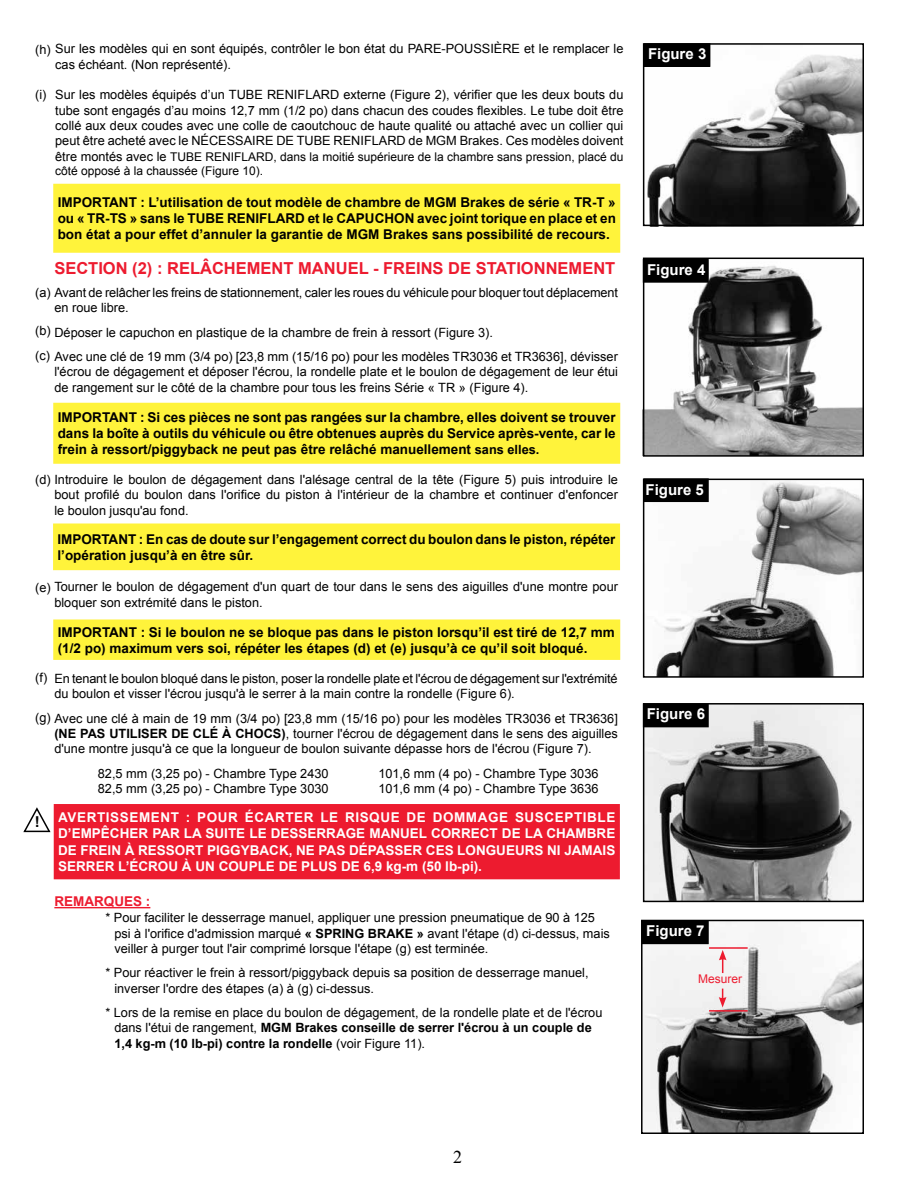
<style>
.page{position:relative;width:918px;height:1188px;background:#fff}
.page>*{position:absolute;margin:0;border:0;box-sizing:border-box;transform-origin:0 0}
.t1{font:18px "Times New Roman";color:#000}
.t2{font:700 16.5px "Arial";color:#ed1b2f}
.t3{font:700 15px "Arial";color:#fff}
.t4{font:700 15px "Arial";color:#000}
.t5{font:700 13.5px/16.2px "Arial";color:#000;text-align:justify}
.t6{font:700 13.5px/16.2px "Arial";color:#fff;text-align:justify}
.t7{font:700 13.5px "Arial";color:#ed1b2f}
.t8{font:12.75px/15.3px "Arial";color:#000}
.t9{font:12px/14.4px "Arial";color:#000}
.t10{font:12px "Arial";color:#ed1b2f}
.s1{font-size:12.75px}
.s2{font-weight:700}
</style>
<div class="page">
<img style="left:644px;top:923px;width:217px;height:208px">
<img style="left:642px;top:258px;width:219px;height:198px">
<img style="left:646px;top:706px;width:215px;height:193px">
<img style="left:646px;top:482px;width:215px;height:193px">
<img style="left:647px;top:46px;width:214px;height:177px">
<div style="left:641px;top:920px;width:223px;height:214px;border:2px solid #000"></div>
<div style="left:643px;top:703px;width:221px;height:199px;border:2px solid #000"></div>
<div style="left:643px;top:479px;width:221px;height:199px;border:2px solid #000"></div>
<div style="left:643px;top:258px;width:221px;height:199px;border:2px solid #000"></div>
<hr style="left:54px;top:907px;width:96px;height:1px;background:#ed1b2f">
<hr style="left:709px;top:1010px;width:39px;height:2px;background:#ed1b2f">
<hr style="left:709px;top:947px;width:39px;height:2px;background:#ed1b2f">
<svg style="left:719px;top:989px;width:7px;height:19px"></svg>
<svg style="left:719px;top:950px;width:8px;height:23px"></svg>
<div style="left:644px;top:44px;width:66px;height:22px;background:#000"></div>
<div style="left:644px;top:43px;width:66px;height:24px;border:2px solid #000"></div>
<div style="left:644px;top:260px;width:64px;height:22px;background:#000"></div>
<div style="left:643px;top:259px;width:66px;height:24px;border:2px solid #000"></div>
<div style="left:644px;top:479px;width:64px;height:22px;background:#000"></div>
<div style="left:644px;top:478px;width:65px;height:24px;border:2px solid #000"></div>
<div style="left:644px;top:704px;width:64px;height:23px;background:#000"></div>
<div style="left:643px;top:921px;width:65px;height:22px;background:#000"></div>
<div style="left:642px;top:921px;width:67px;height:23px;border:2px solid #000"></div>
<svg style="left:23px;top:807px;width:28px;height:26px"></svg>
<div style="left:643px;top:43px;width:221px;height:183px;border:2px solid #000"></div>
<div style="left:56px;top:186px;width:562px;height:64px;background:#fff33b"></div>
<div style="left:53px;top:184px;width:567px;height:69px;border:4px solid #fff33b"></div>
<div style="left:56px;top:405px;width:562px;height:57px;background:#fff33b"></div>
<div style="left:53px;top:403px;width:567px;height:61px;border:4px solid #fff33b"></div>
<div style="left:55px;top:526px;width:563px;height:42px;background:#fff33b"></div>
<div style="left:53px;top:524px;width:567px;height:46px;border:4px solid #fff33b"></div>
<div style="left:56px;top:622px;width:562px;height:36px;background:#fff33b"></div>
<div style="left:53px;top:620px;width:567px;height:40px;border:4px solid #fff33b"></div>
<div style="left:56px;top:806px;width:562px;height:71px;background:#ed1b2f"></div>
<div style="left:54px;top:804px;width:566px;height:75px;border:4px solid #ed1b2f"></div>
<p class="t8" style="left:35px;top:41px;width:590px">(h) Sur les modèles qui en sont équipés, contrôler le bon état du PARE-POUSSIÈRE et le remplacer le</p>
<p class="t8" style="left:35px;top:87px;width:13px">(i)</p>
<p class="t8" style="left:55px;top:57px;width:177px">cas échéant. (Non représenté).</p>
<p class="t8" style="left:55px;top:87px;width:570px;text-align:justify">Sur les modèles équipés d’un TUBE RENIFLARD externe (Figure 2), vérifier que les deux bouts du tube sont engagés d’au moins 12,7 mm (1/2 po) dans chacun des coudes flexibles. Le tube doit être collé aux deux coudes avec une colle de caoutchouc de haute qualité ou attaché avec un collier qui peut être acheté avec le NÉCESSAIRE DE TUBE RENIFLARD de MGM Brakes. Ces modèles doivent</p>
<p class="t9" style="left:55px;top:149px;width:570px"><span class="s1">être montés avec le</span> TUBE RENIFLARD, dans la moitié supérieure de la chambre sans pression, placé du côté opposé à la chaussée (Figure 10).</p>
<p class="t5" style="left:58px;top:195px;width:560px">IMPORTANT : L’utilisation de tout modèle de chambre de MGM Brakes de série « TR-T » ou « TR-TS » sans le TUBE RENIFLARD et le CAPUCHON avec joint torique en place et en bon état a pour effet d’annuler la garantie de MGM Brakes sans possibilité de recours.</p>
<p class="t2" style="left:54px;top:257px;width:563px">SECTION (2) : RELÂCHEMENT MANUEL - FREINS DE STATIONNEMENT</p>
<p class="t8" style="left:54px;top:285px;width:565px;text-indent:-19px">(a) Avant de relâcher les freins de stationnement, caler les roues du véhicule pour bloquer tout déplacement en roue libre.</p>
<p class="t8" style="left:35px;top:320px;width:584px;line-height:24.3px">(b) Déposer le capuchon en plastique de la chambre de frein à ressort (Figure 3).<br>(c) Avec une clé de 19 mm (3/4 po) [23,8 mm (15/16 po) pour les modèles TR3036 et TR3636], dévisser</p>
<p class="t8" style="left:54px;top:364px;width:565px;line-height:16.2px">l'écrou de dégagement et déposer l'écrou, la rondelle plate et le boulon de dégagement de leur étui de rangement sur le côté de la chambre pour tous les freins Série « TR » (Figure 4).</p>
<p class="t5" style="left:58px;top:410px;width:559px">IMPORTANT : Si ces pièces ne sont pas rangées sur la chambre, elles doivent se trouver dans la boîte à outils du véhicule ou être obtenues auprès du Service après-vente, car le frein à ressort/piggyback ne peut pas être relâché manuellement <span class="s1">sans elles.</span></p>
<p class="t8" style="left:54px;top:472px;width:565px;text-align:justify;text-indent:-19px">(d) Introduire le boulon de dégagement dans l'alésage central de la tête (Figure 5) puis introduire le bout profilé du boulon dans l'orifice du piston à l'intérieur de la chambre et continuer d'enfoncer le boulon jusqu'au fond.</p>
<p class="t5" style="left:58px;top:531px;width:559px">IMPORTANT : En cas de doute sur l’engagement correct du boulon dans le piston, répéter l’opération jusqu’à en être sûr.</p>
<p class="t8" style="left:54px;top:579px;width:565px;text-indent:-19px">(e) Tourner le boulon de dégagement d'un quart de tour dans le sens des aiguilles d'une montre pour bloquer son extrémité dans le piston.</p>
<p class="t5" style="left:58px;top:624px;width:559px">IMPORTANT : Si le boulon ne se bloque pas dans le piston lorsqu’il est tiré de 12,7 mm (1/2 po) maximum vers soi, répéter les étapes (d) et (e) jusqu’à ce qu’il soit bloqué.</p>
<p class="t8" style="left:35px;top:670px;width:14px">(f)</p>
<p class="t8" style="left:54px;top:671px;width:565px">En tenant le boulon bloqué dans le piston, poser la rondelle plate et l'écrou de dégagement sur l'extrémité du boulon et visser l'écrou jusqu'à le serrer à la main contre la rondelle (Figure 6).</p>
<p class="t8" style="left:54px;top:711px;width:565px;text-align:justify;text-indent:-19px">(g) Avec une clé à main de 19 mm (3/4 po) [23,8 mm (15/16 po) pour les modèles TR3036 et TR3636] <span class="s2">(NE PAS UTILISER DE CLÉ À CHOCS)</span>, tourner l'écrou de dégagement dans le sens des aiguilles d'une montre jusqu'à ce que la longueur de boulon suivante dépasse hors de l'écrou (Figure 7).</p>
<p class="t8" style="left:98px;top:766px;width:232px">82,5 mm (3,25 po) - Chambre Type 2430</p>
<p class="t8" style="left:378px;top:766px;width:222px">101,6 mm (4 po) - Chambre Type 3036</p>
<p class="t8" style="left:98px;top:781px;width:232px">82,5 mm (3,25 po) - Chambre Type 3030</p>
<p class="t8" style="left:378px;top:781px;width:222px">101,6 mm (4 po) - Chambre Type 3636</p>
<p class="t4" style="left:35px;top:812px;width:6px">!</p>
<p class="t6" style="left:58px;top:810px;width:559px">AVERTISSEMENT : POUR ÉCARTER LE RISQUE DE DOMMAGE SUSCEPTIBLE D’EMPÊCHER PAR LA SUITE LE DESSERRAGE MANUEL CORRECT DE LA CHAMBRE DE FREIN À RESSORT PIGGYBACK, NE PAS DÉPASSER CES LONGUEURS NI JAMAIS SERRER L’ÉCROU À UN COUPLE DE PLUS DE 6,9 kg-m (50 lb-pi).</p>
<p class="t7" style="left:54px;top:892px;width:97px">REMARQUES :</p>
<p class="t8" style="left:114px;top:910px;width:497px;text-indent:-9px">* Pour faciliter le desserrage manuel, appliquer une pression pneumatique de 90 à 125 psi à l'orifice d'admission marqué <span class="s2">« SPRING BRAKE »</span> avant l'étape (d) ci-dessus, mais veiller à purger tout l'air comprimé lorsque l'étape (g) est terminée.</p>
<p class="t8" style="left:114px;top:965px;width:476px;text-indent:-9px">* Pour réactiver le frein à ressort/piggyback depuis sa position de desserrage manuel, inverser l'ordre des étapes (a) à (g) ci-dessus.</p>
<p class="t8" style="left:114px;top:1005px;width:490px;text-indent:-9px">* Lors de la remise en place du boulon de dégagement, de la rondelle plate et de l'écrou dans l'étui de rangement, <span class="s2">MGM Brakes conseille de serrer l'écrou à un couple de<br>1,4 kg-m (10 lb-pi) contre la rondelle</span> (voir Figure 11).</p>
<p class="t3" style="left:648px;top:44px;width:60px">Figure 3</p>
<p class="t3" style="left:647px;top:259px;width:60px">Figure 4</p>
<p class="t3" style="left:646px;top:479px;width:60px">Figure 5</p>
<p class="t3" style="left:647px;top:704px;width:60px">Figure 6</p>
<p class="t3" style="left:646px;top:921px;width:60px">Figure 7</p>
<p class="t10" style="left:698px;top:971px;width:46px">Mesurer</p>
<h1 class="t1" style="left:453px;top:1144px;width:10px">2</h1>
</div>
